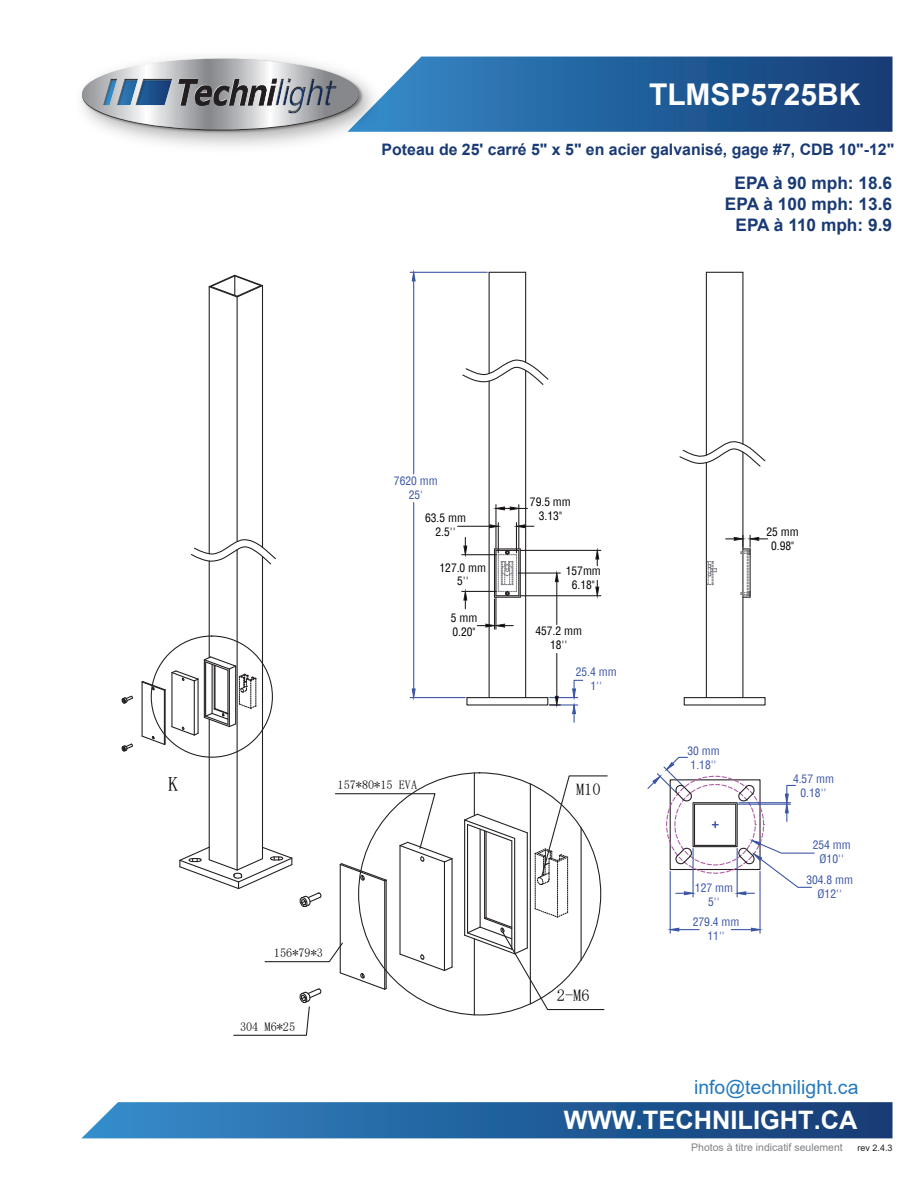
<style>
.page{position:relative;width:918px;height:1188px;background:#fff}
.page>*{position:absolute;margin:0;border:0;box-sizing:border-box;transform-origin:0 0}
.t1{font:700 30px "Arial";color:#fff}
.t2{font:700 25.35px "Arial";color:#fff}
.t3{font:20.1px "Sim Sun";color:#000}
.t4{font:19.35px "Arial";color:#2379be}
.t5{font:700 17.25px/20.7px "Arial";color:#193a74;text-align:right}
.t6{font:16.35px "Sim Sun";color:#000}
.t7{font:700 15.9px "Arial";color:#193a74}
.t8{font:12.3px "Sim Sun";color:#000}
.t9{font:condensed 11.55px/13.8px "Helvetica";color:#3a54a4;text-align:center}
.t10{font:condensed 11.55px/13.8px "Helvetica";color:#000;text-align:center}
.t11{font:10.5px "Arial";color:#808285}
.t12{font:9px "Arial";color:#231f20}
</style>
<div class="page">
<svg style="left:82px;top:1102px;width:811px;height:36px;background:#2966a0"></svg>
<svg style="left:82px;top:57px;width:811px;height:75px;background:#5981a8"></svg>
<div style="left:466px;top:697px;width:82px;height:9px;border:1px solid #231f20"></div>
<hr style="left:489px;top:272px;width:1px;height:102px;background:#231f20">
<hr style="left:489px;top:381px;width:1px;height:317px;background:#231f20">
<hr style="left:525px;top:272px;width:1px;height:90px;background:#231f20">
<hr style="left:525px;top:370px;width:1px;height:328px;background:#231f20">
<svg style="left:462px;top:359px;width:87px;height:27px"></svg>
<hr style="left:489px;top:272px;width:37px;height:1px;background:#231f20">
<hr style="left:410px;top:272px;width:77px;height:1px;background:#3a54a4">
<hr style="left:410px;top:697px;width:55px;height:1px;background:#3a54a4">
<hr style="left:413px;top:281px;width:1px;height:193px;background:#3a54a4">
<hr style="left:413px;top:503px;width:1px;height:186px;background:#3a54a4">
<svg style="left:412px;top:272px;width:4px;height:10px"></svg>
<svg style="left:412px;top:688px;width:4px;height:10px"></svg>
<div style="left:684px;top:697px;width:82px;height:9px;border:1px solid #231f20"></div>
<hr style="left:742px;top:272px;width:1px;height:172px;background:#231f20">
<hr style="left:742px;top:452px;width:1px;height:246px;background:#231f20">
<hr style="left:706px;top:272px;width:1px;height:183px;background:#231f20">
<hr style="left:706px;top:463px;width:1px;height:235px;background:#231f20">
<hr style="left:706px;top:272px;width:37px;height:1px;background:#231f20">
<svg style="left:679px;top:441px;width:87px;height:27px"></svg>
<hr style="left:518px;top:573px;width:42px;height:1px;background:#231f20">
<hr style="left:556px;top:582px;width:1px;height:43px;background:#231f20">
<hr style="left:556px;top:654px;width:1px;height:42px;background:#231f20">
<svg style="left:555px;top:572px;width:4px;height:10px"></svg>
<svg style="left:550px;top:679px;width:34px;height:43px"></svg>
<hr style="left:693px;top:848px;width:1px;height:49px;background:#3a54a4">
<hr style="left:737px;top:848px;width:1px;height:49px;background:#3a54a4">
<hr style="left:670px;top:871px;width:1px;height:62px;background:#3a54a4">
<hr style="left:759px;top:871px;width:2px;height:62px;background:#3a54a4">
<svg style="left:669px;top:927px;width:30px;height:5px"></svg>
<svg style="left:731px;top:927px;width:30px;height:5px"></svg>
<svg style="left:647px;top:756px;width:168px;height:139px"></svg>
<svg style="left:191px;top:539px;width:85px;height:26px"></svg>
<hr style="left:209px;top:287px;width:1px;height:267px;background:#231f20">
<hr style="left:209px;top:561px;width:1px;height:97px;background:#231f20">
<hr style="left:209px;top:719px;width:1px;height:141px;background:#231f20">
<hr style="left:237px;top:297px;width:1px;height:245px;background:#231f20">
<hr style="left:237px;top:550px;width:1px;height:320px;background:#231f20">
<hr style="left:262px;top:286px;width:1px;height:261px;background:#231f20">
<hr style="left:262px;top:557px;width:1px;height:302px;background:#231f20">
<svg style="left:208px;top:274px;width:55px;height:24px"></svg>
<svg style="left:179px;top:846px;width:114px;height:44px"></svg>
<svg style="left:121px;top:743px;width:12px;height:9px"></svg>
<svg style="left:121px;top:695px;width:12px;height:9px"></svg>
<svg style="left:141px;top:655px;width:116px;height:91px"></svg>
<hr style="left:462px;top:591px;width:34px;height:1px;background:#231f20">
<hr style="left:462px;top:554px;width:34px;height:1px;background:#231f20">
<svg style="left:463px;top:592px;width:5px;height:17px"></svg>
<svg style="left:463px;top:537px;width:5px;height:18px"></svg>
<hr style="left:498px;top:523px;width:1px;height:30px;background:#231f20">
<hr style="left:516px;top:523px;width:1px;height:30px;background:#231f20">
<hr style="left:458px;top:526px;width:32px;height:1px;background:#231f20">
<svg style="left:517px;top:524px;width:17px;height:4px"></svg>
<svg style="left:489px;top:524px;width:10px;height:4px"></svg>
<hr style="left:494px;top:549px;width:1px;height:48px;background:#231f20">
<hr style="left:520px;top:549px;width:1px;height:48px;background:#231f20">
<svg style="left:495px;top:548px;width:25px;height:50px"></svg>
<hr style="left:495px;top:598px;width:1px;height:31px;background:#231f20">
<hr style="left:494px;top:599px;width:1px;height:30px;background:#231f20">
<svg style="left:477px;top:623px;width:36px;height:5px"></svg>
<hr style="left:495px;top:505px;width:1px;height:44px;background:#231f20">
<hr style="left:518px;top:505px;width:1px;height:44px;background:#231f20">
<svg style="left:495px;top:506px;width:32px;height:5px"></svg>
<hr style="left:521px;top:550px;width:80px;height:1px;background:#231f20">
<hr style="left:521px;top:595px;width:80px;height:1px;background:#231f20">
<svg style="left:595px;top:550px;width:4px;height:16px"></svg>
<svg style="left:595px;top:580px;width:4px;height:16px"></svg>
<svg style="left:707px;top:561px;width:10px;height:24px"></svg>
<svg style="left:726px;top:535px;width:42px;height:63px"></svg>
<hr style="left:474px;top:773px;width:1px;height:43px;background:#231f20">
<hr style="left:474px;top:939px;width:1px;height:76px;background:#231f20">
<hr style="left:340px;top:864px;width:1px;height:109px;background:#231f20">
<hr style="left:384px;top:881px;width:1px;height:108px;background:#231f20">
<hr style="left:386px;top:880px;width:1px;height:108px;background:#231f20">
<hr style="left:399px;top:846px;width:2px;height:108px;background:#231f20">
<hr style="left:444px;top:862px;width:1px;height:108px;background:#231f20">
<hr style="left:452px;top:859px;width:1px;height:108px;background:#231f20">
<svg style="left:299px;top:892px;width:23px;height:16px"></svg>
<svg style="left:339px;top:971px;width:49px;height:19px"></svg>
<svg style="left:399px;top:953px;width:54px;height:18px"></svg>
<svg style="left:335px;top:793px;width:118px;height:89px"></svg>
<svg style="left:233px;top:988px;width:89px;height:48px"></svg>
<svg style="left:264px;top:942px;width:79px;height:21px"></svg>
<svg style="left:464px;top:775px;width:144px;height:236px"></svg>
<h1 class="t1" style="left:649px;top:74px;width:213px">TLMSP5725BK</h1>
<h3 class="t7" style="left:382px;top:138px;width:514px">Poteau de 25' carré 5" x 5" en acier galvanisé, gage #7, CDB 10"-12"</h3>
<h3 class="t5" style="left:725px;top:173px;width:169px">EPA à 90 mph: 18.6<br>EPA à 100 mph: 13.6<br>EPA à 110 mph: 9.9</h3>
<h3 class="t3" style="left:168px;top:774px;width:12px">K</h3>
<p class="t9" style="left:394px;top:474px;width:45px">7620 mm<br>25'</p>
<p class="t10" style="left:425px;top:511px;width:42px">63.5 mm<br>2.5''</p>
<p class="t10" style="left:439px;top:560px;width:48px">127.0 mm<br>5''</p>
<p class="t10" style="left:451px;top:611px;width:28px;text-align:left">5 mm<br>0.20"</p>
<p class="t8" style="left:338px;top:779px;width:81px">157*80*15 EVA</p>
<p class="t8" style="left:274px;top:946px;width:50px">156*79*3</p>
<p class="t8" style="left:240px;top:1020px;width:57px">304 M6*25</p>
<p class="t10" style="left:530px;top:495px;width:42px">79.5 mm<br>3.13"</p>
<p class="t10" style="left:566px;top:564px;width:37px">157mm<br>6.18"</p>
<p class="t10" style="left:535px;top:624px;width:48px">457.2 mm<br>18''</p>
<p class="t9" style="left:576px;top:665px;width:42px">25.4 mm<br>1''</p>
<h3 class="t6" style="left:576px;top:781px;width:26px">M10</h3>
<h3 class="t6" style="left:557px;top:987px;width:34px">2-M6</h3>
<p class="t10" style="left:766px;top:525px;width:34px">25 mm<br>0.98"</p>
<p class="t9" style="left:687px;top:744px;width:34px;text-align:left">30 mm<br>1.18''</p>
<p class="t9" style="left:695px;top:881px;width:40px">127 mm<br>5''</p>
<p class="t9" style="left:693px;top:914px;width:48px">279.4 mm<br>11''</p>
<p class="t9" style="left:793px;top:771px;width:42px">4.57 mm<br>0.18''</p>
<p class="t9" style="left:813px;top:838px;width:40px">254 mm<br>Ø10''</p>
<p class="t9" style="left:806px;top:873px;width:48px">304.8 mm<br>Ø12''</p>
<h3 class="t4" style="left:694px;top:1074px;width:166px">info@technilight.ca</h3>
<h2 class="t2" style="left:564px;top:1102px;width:295px">WWW.TECHNILIGHT.CA</h2>
<p class="t11" style="left:691px;top:1140px;width:153px">Photos à titre indicatif seulement</p>
<p class="t12" style="left:857px;top:1142px;width:37px">rev 2.4.3</p>
</div>
